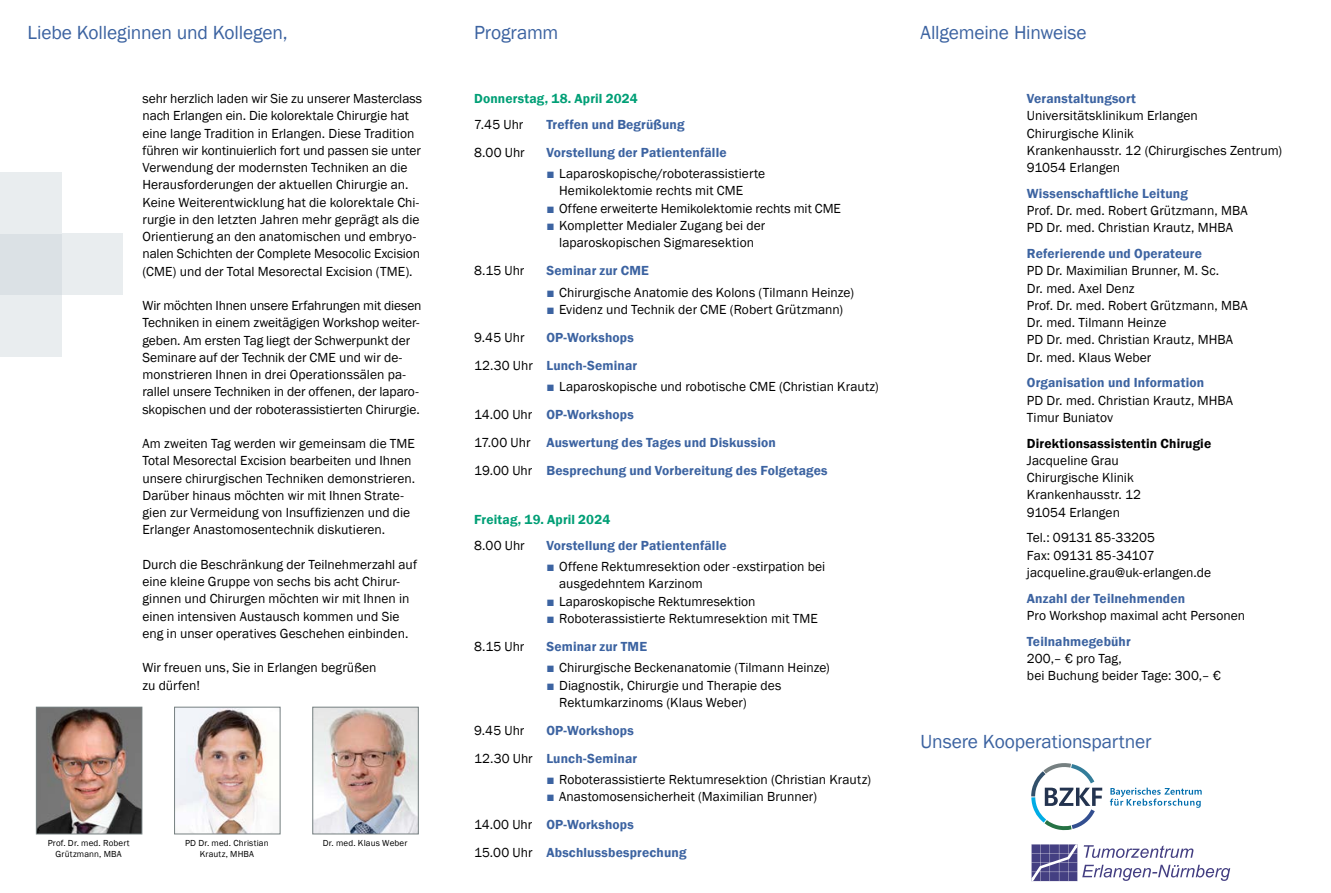
<style>
.page{position:relative;width:1331px;height:893px;background:#fff}
.page>*{position:absolute;margin:0;border:0;box-sizing:border-box;transform-origin:0 0}
.t1{font:19.5px "Franklin Gothic";letter-spacing:-.01em;color:#3c63a1}
.t2{font:13.5px/17.2px "Franklin Gothic";color:#000}
.t3{font:600 13.5px/27.9px "Franklin Gothic";letter-spacing:.01em;color:#3c63a1;text-align:right}
.t4{font:600 13.5px "Franklin Gothic";letter-spacing:.01em;color:#009f76}
.t5{font:600 13.5px "Franklin Gothic";letter-spacing:.01em;color:#000}
.t6{font:9px/10.8px "Franklin Gothic";letter-spacing:.02em;color:#000;text-align:center}
.s1{color:#3c63a1}
.s2{font-weight:400;color:#000}
.s3{font-weight:400}
.s4{font-weight:600;color:#3c63a1}
</style>
<div class="page">
<div style="left:62px;top:233px;width:61px;height:62px;background:#e9edef"></div>
<div style="left:0;top:233px;width:62px;height:62px;background:#dbe1e5"></div>
<div style="left:0;top:172px;width:62px;height:61px;background:#e9edef"></div>
<div style="left:0;top:295px;width:62px;height:62px;background:#e9edef"></div>
<img style="left:38px;top:709px;width:102px;height:123px">
<div style="left:36px;top:707px;width:106px;height:127px;border:1px solid #768081"></div>
<img style="left:176px;top:709px;width:90px;height:123px">
<div style="left:174px;top:707px;width:106px;height:127px;border:1px solid #768081"></div>
<img style="left:314px;top:709px;width:103px;height:123px">
<div style="left:312px;top:707px;width:107px;height:127px;border:1px solid #768081"></div>
<svg style="left:1031px;top:763px;width:71px;height:67px"></svg>
<svg style="left:1110px;top:788px;width:92px;height:20px"></svg>
<svg style="left:1031px;top:844px;width:199px;height:37px"></svg>
<h1 class="t1" style="left:28px;top:21px;width:261px">Liebe Kolleginnen und Kollegen,</h1>
<h1 class="t1" style="left:474px;top:21px;width:86px">Programm</h1>
<p class="t2" style="left:142px;top:90px;width:281px">sehr herzlich laden wir Sie zu unserer Masterclass nach Erlangen ein. Die kolorektale Chirurgie hat eine lange Tradition in Erlangen. Diese Tradition führen wir kontinuierlich fort und passen sie unter Verwendung der modernsten Techniken an die Herausforderungen der aktuellen Chirurgie an.<br>Keine Weiterentwicklung hat die kolorektale Chi&shy;rurgie in den letzten Jahren mehr geprägt als die Orientierung an den anatomischen und embryo&shy;nalen Schichten der Complete Mesocolic Excision (CME) und der Total Mesorectal Excision (TME).</p>
<p class="t2" style="left:142px;top:297px;width:281px">Wir möchten Ihnen unsere Erfahrungen mit diesen Techniken in einem zweitägigen Workshop weiter&shy;geben. Am ersten Tag liegt der Schwerpunkt der Seminare auf der Technik der CME und wir de&shy;monstrieren Ihnen in drei Operationssälen pa&shy;rallel unsere Techniken in der offenen, der laparo&shy;skopischen und der roboterassistierten Chirurgie.</p>
<p class="t2" style="left:142px;top:435px;width:274px">Am zweiten Tag werden wir gemeinsam die TME Total Mesorectal Excision bearbeiten und Ihnen unsere chirurgischen Techniken demonstrieren.<br>Darüber hinaus möchten wir mit Ihnen Strate&shy;gien zur Vermeidung von Insuffizienzen und die Erlanger Anastomosentechnik diskutieren.</p>
<p class="t2" style="left:142px;top:556px;width:276px">Durch die Beschränkung der Teilnehmerzahl auf eine kleine Gruppe von sechs bis acht Chirur&shy;ginnen und Chirurgen möchten wir mit Ihnen in einen intensiven Austausch kommen und Sie eng in unser operatives Geschehen einbinden.</p>
<p class="t2" style="left:142px;top:660px;width:236px">Wir freuen uns, Sie in Erlangen begrüßen zu dürfen!</p>
<p class="t6" style="left:48px;top:838px;width:83px">Prof. Dr. med. Robert<br>Grützmann, MBA</p>
<p class="t6" style="left:185px;top:838px;width:85px">PD Dr. med. Christian<br>Krautz, MHBA</p>
<p class="t6" style="left:323px;top:838px;width:86px">Dr. med. Klaus Weber</p>
<p class="t4" style="left:474px;top:90px;width:165px">Donnerstag, 18. April 2024</p>
<p class="t2" style="left:474px;top:116px;width:51px">7.45 Uhr</p>
<p class="t3" style="left:546px;top:110px;width:140px">Treffen und Begrüßung</p>
<p class="t2" style="left:474px;top:144px;width:52px">8.00 Uhr</p>
<p class="t3" style="left:546px;top:138px;width:182px">Vorstellung der Patientenfälle</p>
<p class="t2" style="left:559px;top:165px;width:208px;text-indent:-13px"><span class="s1">■</span> Laparoskopische/roboterassistierte<br>Hemikolektomie rechts mit CME</p>
<p class="t2" style="left:546px;top:200px;width:296px"><span class="s1">■</span> Offene erweiterte Hemikolektomie rechts mit CME</p>
<p class="t2" style="left:546px;top:217px;width:220px;text-align:center"><span class="s1">■</span> Kompletter Medialer Zugang bei der laparoskopischen Sigmaresektion</p>
<p class="t2" style="left:474px;top:262px;width:52px">8.15 Uhr</p>
<p class="t3" style="left:546px;top:257px;width:104px">Seminar zur CME</p>
<p class="t2" style="left:546px;top:284px;width:309px"><span class="s1">■</span> Chirurgische Anatomie des Kolons (Tilmann Heinze)</p>
<p class="t2" style="left:546px;top:301px;width:298px"><span class="s1">■</span> Evidenz und Technik der CME (Robert Grützmann)</p>
<p class="t2" style="left:474px;top:329px;width:52px">9.45 Uhr</p>
<p class="t3" style="left:474px;top:323px;width:165px">OP-Workshops<br><span class="s2">12.30 Uhr</span> Lunch-Seminar</p>
<p class="t3" style="left:474px;top:373px;width:406px;text-align:left;text-indent:72px"><span class="s3">■</span> <span class="s2">Laparoskopische und robotische CME (Christian Krautz)<br>14.00 Uhr</span> OP-Workshops<br><span class="s2">17.00 Uhr</span> Auswertung des Tages und Diskussion<br><span class="s2">19.00 Uhr</span> Besprechung und Vorbereitung des Folgetages</p>
<p class="t4" style="left:474px;top:511px;width:138px">Freitag, 19. April 2024</p>
<p class="t2" style="left:474px;top:537px;width:52px">8.00 Uhr</p>
<p class="t3" style="left:546px;top:531px;width:182px">Vorstellung der Patientenfälle</p>
<p class="t2" style="left:559px;top:558px;width:268px;text-indent:-13px"><span class="s1">■</span> Offene Rektumresektion oder -exstirpation bei ausgedehntem Karzinom</p>
<p class="t2" style="left:546px;top:593px;width:211px"><span class="s1">■</span> Laparoskopische Rektumresektion</p>
<p class="t2" style="left:546px;top:610px;width:273px"><span class="s1">■</span> Roboterassistierte Rektumresektion mit TME</p>
<p class="t2" style="left:474px;top:638px;width:52px">8.15 Uhr</p>
<p class="t3" style="left:546px;top:632px;width:102px">Seminar zur TME</p>
<p class="t2" style="left:546px;top:659px;width:285px"><span class="s1">■</span> Chirurgische Beckenanatomie (Tilmann Heinze)</p>
<p class="t2" style="left:559px;top:677px;width:224px;text-indent:-13px"><span class="s1">■</span> Diagnostik, Chirurgie und Therapie des<br>Rektumkarzinoms (Klaus Weber)</p>
<p class="t2" style="left:474px;top:722px;width:52px">9.45 Uhr</p>
<p class="t3" style="left:474px;top:716px;width:165px">OP-Workshops<br><span class="s2">12.30 Uhr</span> Lunch-Seminar</p>
<p class="t2" style="left:546px;top:771px;width:326px"><span class="s1">■</span> Roboterassistierte Rektumresektion (Christian Krautz)</p>
<p class="t2" style="left:474px;top:783px;width:344px;line-height:27.9px;text-indent:72px"><span class="s1">■</span> Anastomosensicherheit (Maximilian Brunner)<br>14.00 Uhr <span class="s4">OP-Workshops<br></span>15.00 Uhr <span class="s4">Abschlussbesprechung</span></p>
<h1 class="t1" style="left:921px;top:21px;width:168px">Allgemeine Hinweise</h1>
<p class="t3" style="left:1027px;top:85px;width:110px">Veranstaltungsort</p>
<p class="t2" style="left:1027px;top:107px;width:257px">Universitätsklinikum Erlangen<br>Chirurgische Klinik<br>Krankenhausstr. 12 (Chirurgisches Zentrum)<br>91054 Erlangen</p>
<p class="t3" style="left:1027px;top:180px;width:162px">Wissenschaftliche Leitung</p>
<p class="t2" style="left:1027px;top:202px;width:222px">Prof. Dr. med. Robert Grützmann, MBA<br>PD Dr. med. Christian Krautz, MHBA</p>
<p class="t3" style="left:1027px;top:240px;width:177px">Referierende und Operateure</p>
<p class="t2" style="left:1027px;top:262px;width:222px">PD Dr. Maximilian Brunner, M. Sc.<br>Dr. med. Axel Denz<br>Prof. Dr. med. Robert Grützmann, MBA<br>Dr. med. Tilmann Heinze<br>PD Dr. med. Christian Krautz, MHBA<br>Dr. med. Klaus Weber</p>
<p class="t3" style="left:1027px;top:369px;width:179px">Organisation und Information</p>
<p class="t2" style="left:1027px;top:392px;width:208px">PD Dr. med. Christian Krautz, MHBA<br>Timur Buniatov</p>
<p class="t5" style="left:1027px;top:435px;width:186px">Direktionsassistentin Chirugie</p>
<p class="t2" style="left:1027px;top:452px;width:116px">Jacqueline Grau<br>Chirurgische Klinik<br>Krankenhausstr. 12<br>91054 Erlangen</p>
<p class="t2" style="left:1027px;top:530px;width:186px">Tel.: 09131 85-33205<br>Fax: 09131 85-34107 jacqueline.grau@uk-erlangen.de</p>
<p class="t3" style="left:1027px;top:584px;width:160px">Anzahl der Teilnehmenden</p>
<p class="t2" style="left:1027px;top:607px;width:220px">Pro Workshop maximal acht Personen</p>
<p class="t3" style="left:1027px;top:627px;width:105px">Teilnahmegebühr</p>
<p class="t2" style="left:1027px;top:650px;width:196px">200,– € pro Tag,<br>bei Buchung beider Tage: 300,– €</p>
<h1 class="t1" style="left:921px;top:730px;width:232px">Unsere Kooperationspartner</h1>
</div>
